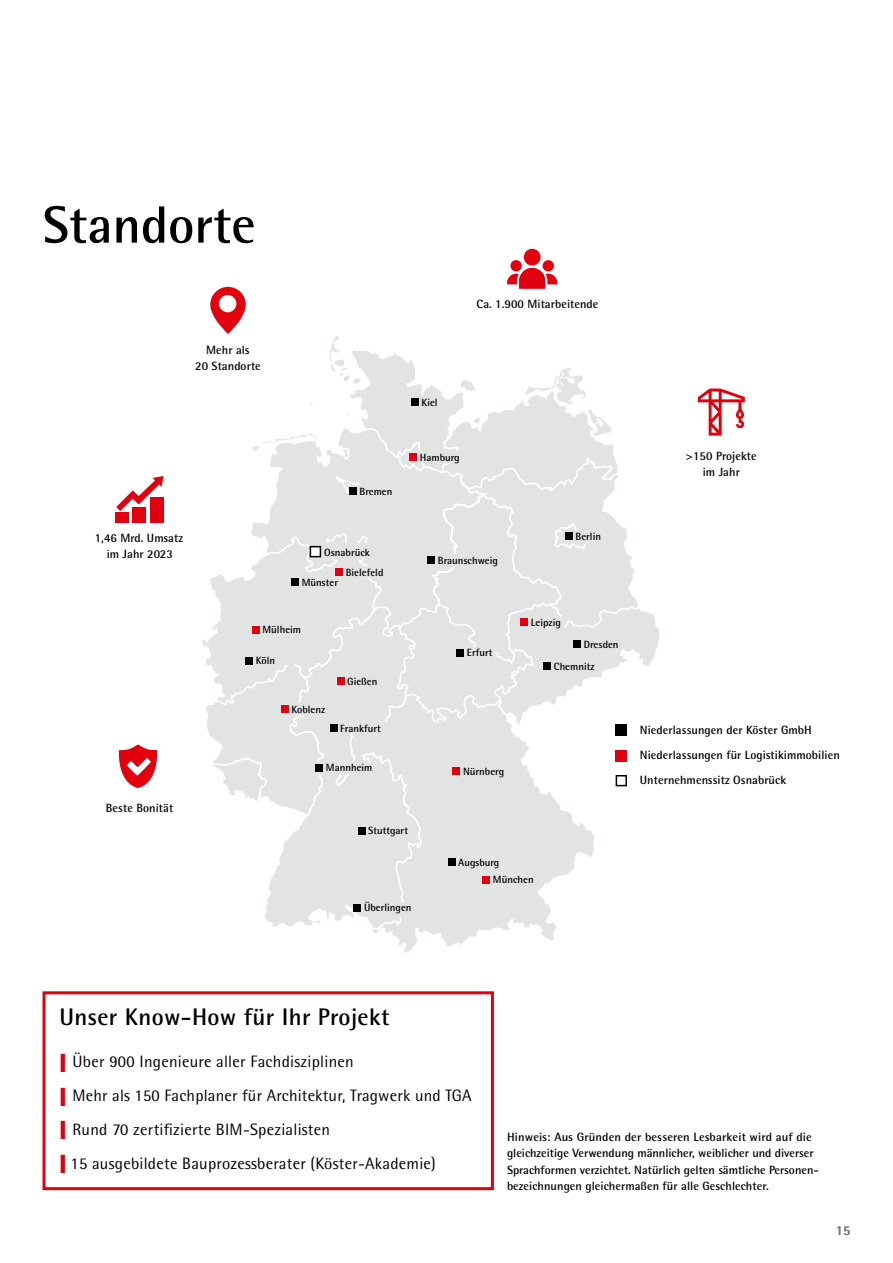
<style>
.page{position:relative;width:893px;height:1263px;background:#fff}
.page>*{position:absolute;margin:0;border:0;box-sizing:border-box;transform-origin:0 0}
.t1{font:700 52.5px "Rotis Semi Sans Pro";color:#000}
.t2{font:700 24px "Rotis Semi Sans Pro";letter-spacing:.015em;color:#000}
.t3{font:16.5px/33.8px "Rotis Semi Sans Pro";letter-spacing:.015em;color:#000}
.t4{font:700 13.5px "Rotis Semi Sans Pro";color:#7a7a7a}
.t5{font:700 12px/16.5px "Rotis Semi Sans Pro";letter-spacing:.005em;color:#000;text-align:center}
.t6{font:700 10.5px/22px "Rotis Semi Sans Pro";color:#000}
.s1{color:#e2000e}
</style>
<div class="page">
<svg style="left:698px;top:388px;width:47px;height:48px"></svg>
<svg style="left:116px;top:476px;width:48px;height:35px"></svg>
<div style="left:150px;top:497px;width:13px;height:26px;background:#e2000e"></div>
<div style="left:133px;top:508px;width:13px;height:15px;background:#e2000e"></div>
<div style="left:115px;top:513px;width:14px;height:10px;background:#e2000e"></div>
<svg style="left:119px;top:744px;width:38px;height:44px"></svg>
<svg style="left:433px;top:833px;width:162px;height:113px"></svg>
<svg style="left:264px;top:833px;width:169px;height:120px"></svg>
<svg style="left:202px;top:249px;width:458px;height:584px"></svg>
<div style="left:349px;top:486px;width:113px;height:11px;background:#e2e3e3"></div>
<div style="left:349px;top:487px;width:8px;height:8px;background:#000"></div>
<div style="left:565px;top:531px;width:51px;height:11px;background:#e2e3e3"></div>
<div style="left:565px;top:533px;width:8px;height:7px;background:#000"></div>
<div style="left:520px;top:617px;width:44px;height:11px;background:#e2e3e3"></div>
<div style="left:520px;top:618px;width:8px;height:8px;background:#e2000e"></div>
<div style="left:573px;top:639px;width:49px;height:10px;background:#e2e3e3"></div>
<div style="left:573px;top:640px;width:8px;height:8px;background:#000"></div>
<div style="left:543px;top:661px;width:58px;height:11px;background:#e2e3e3"></div>
<div style="left:543px;top:662px;width:8px;height:8px;background:#000"></div>
<div style="left:457px;top:647px;width:38px;height:11px;background:#e2e3e3"></div>
<div style="left:457px;top:649px;width:7px;height:7px;background:#000"></div>
<div style="left:409px;top:451px;width:71px;height:12px;background:#e2e3e3"></div>
<div style="left:409px;top:454px;width:8px;height:7px;background:#e2000e"></div>
<div style="left:411px;top:398px;width:8px;height:7px;background:#000"></div>
<div style="left:337px;top:677px;width:41px;height:8px;background:#e2e3e3"></div>
<div style="left:337px;top:678px;width:7px;height:7px;background:#e2000e"></div>
<div style="left:330px;top:723px;width:63px;height:10px;background:#e2e3e3"></div>
<div style="left:330px;top:724px;width:7px;height:8px;background:#000"></div>
<div style="left:316px;top:762px;width:65px;height:12px;background:#e2e3e3"></div>
<div style="left:316px;top:764px;width:7px;height:7px;background:#000"></div>
<div style="left:358px;top:826px;width:56px;height:10px;background:#e2e3e3"></div>
<div style="left:358px;top:827px;width:7px;height:7px;background:#000"></div>
<div style="left:453px;top:766px;width:57px;height:11px;background:#e2e3e3"></div>
<div style="left:453px;top:768px;width:7px;height:7px;background:#e2000e"></div>
<div style="left:483px;top:874px;width:54px;height:11px;background:#e2e3e3"></div>
<div style="left:483px;top:876px;width:7px;height:7px;background:#e2000e"></div>
<div style="left:448px;top:856px;width:54px;height:12px;background:#e2e3e3"></div>
<div style="left:448px;top:858px;width:7px;height:8px;background:#000"></div>
<div style="left:427px;top:554px;width:74px;height:12px;background:#e2e3e3"></div>
<div style="left:427px;top:556px;width:8px;height:8px;background:#000"></div>
<div style="left:281px;top:703px;width:69px;height:12px;background:#e2e3e3"></div>
<div style="left:281px;top:705px;width:8px;height:8px;background:#e2000e"></div>
<div style="left:387px;top:902px;width:21px;height:14px;background:#e2e3e3"></div>
<div style="left:354px;top:904px;width:7px;height:7px;background:#000"></div>
<div style="left:43px;top:991px;width:451px;height:199px;border:3px solid #e2000e"></div>
<div style="left:246px;top:656px;width:49px;height:9px;background:#e2e3e3"></div>
<div style="left:246px;top:657px;width:7px;height:7px;background:#000"></div>
<h1 class="t1" style="left:43px;top:193px;width:215px">Standorte</h1>
<p class="t5" style="left:195px;top:341px;width:67px">Mehr als<br>20 Standorte</p>
<p class="t6" style="left:421px;top:391px;width:18px">Kiel</p>
<p class="t5" style="left:477px;top:295px;width:123px">Ca. 1.900 Mitarbeitende</p>
<p class="t5" style="left:95px;top:530px;width:90px">1,46 Mrd. Umsatz im Jahr 2023</p>
<p class="t5" style="left:106px;top:800px;width:69px">Beste Bonität</p>
<p class="t6" style="left:360px;top:480px;width:34px">Bremen</p>
<p class="t6" style="left:324px;top:541px;width:47px">Osnabrück</p>
<p class="t6" style="left:302px;top:571px;width:38px">Münster</p>
<p class="t6" style="left:346px;top:561px;width:39px">Bielefeld</p>
<p class="t6" style="left:263px;top:619px;width:40px">Mülheim</p>
<p class="t6" style="left:256px;top:650px;width:21px">Köln</p>
<p class="t6" style="left:347px;top:670px;width:32px">Gießen</p>
<p class="t6" style="left:340px;top:717px;width:42px">Frankfurt</p>
<p class="t6" style="left:326px;top:757px;width:48px">Mannheim</p>
<p class="t6" style="left:291px;top:698px;width:35px">Koblenz</p>
<p class="t6" style="left:420px;top:446px;width:41px">Hamburg</p>
<p class="t6" style="left:438px;top:549px;width:62px">Braunschweig</p>
<p class="t6" style="left:467px;top:642px;width:27px">Erfurt</p>
<p class="t6" style="left:576px;top:525px;width:27px">Berlin</p>
<p class="t6" style="left:531px;top:611px;width:31px">Leipzig</p>
<p class="t6" style="left:554px;top:633px;width:66px;text-indent:30px">Dresden<br>Chemnitz</p>
<p class="t6" style="left:463px;top:760px;width:43px">Nürnberg</p>
<p class="t6" style="left:368px;top:820px;width:41px">Stuttgart</p>
<p class="t6" style="left:364px;top:897px;width:49px">Überlingen</p>
<p class="t6" style="left:458px;top:851px;width:43px">Augsburg</p>
<p class="t6" style="left:493px;top:869px;width:42px">München</p>
<p class="t5" style="left:686px;top:447px;width:72px">&gt;150 Projekte im Jahr</p>
<p class="t5" style="left:640px;top:721px;width:173px">Niederlassungen der Köster GmbH</p>
<p class="t5" style="left:640px;top:772px;width:148px">Unternehmenssitz Osnabrück</p>
<p class="t5" style="left:640px;top:747px;width:201px">Niederlassungen für Logistikimmobilien</p>
<h2 class="t2" style="left:60px;top:1002px;width:331px">Unser Know-How für Ihr Projekt</h2>
<h3 class="t3" style="left:60px;top:1045px;width:413px"><span class="s1">❙</span> Über 900 Ingenieure aller Fachdisziplinen<br><span class="s1">❙</span> Mehr als 150 Fachplaner für Architektur, Tragwerk und TGA <span class="s1">❙</span> Rund 70 zertifizierte BIM-Spezialisten<br><span class="s1">❙</span> 15 ausgebildete Bauprozessberater (Köster-Akademie)</h3>
<p class="t5" style="left:507px;top:1128px;width:312px;text-align:left">Hinweis: Aus Gründen der besseren Lesbarkeit wird auf die gleichzeitige Verwendung männlicher, weiblicher und diverser Sprachformen verzichtet. Natürlich gelten sämtliche Personen&shy;bezeichnungen gleichermaßen für alle Geschlechter.</p>
<p class="t4" style="left:836px;top:1222px;width:16px">15</p>
</div>
